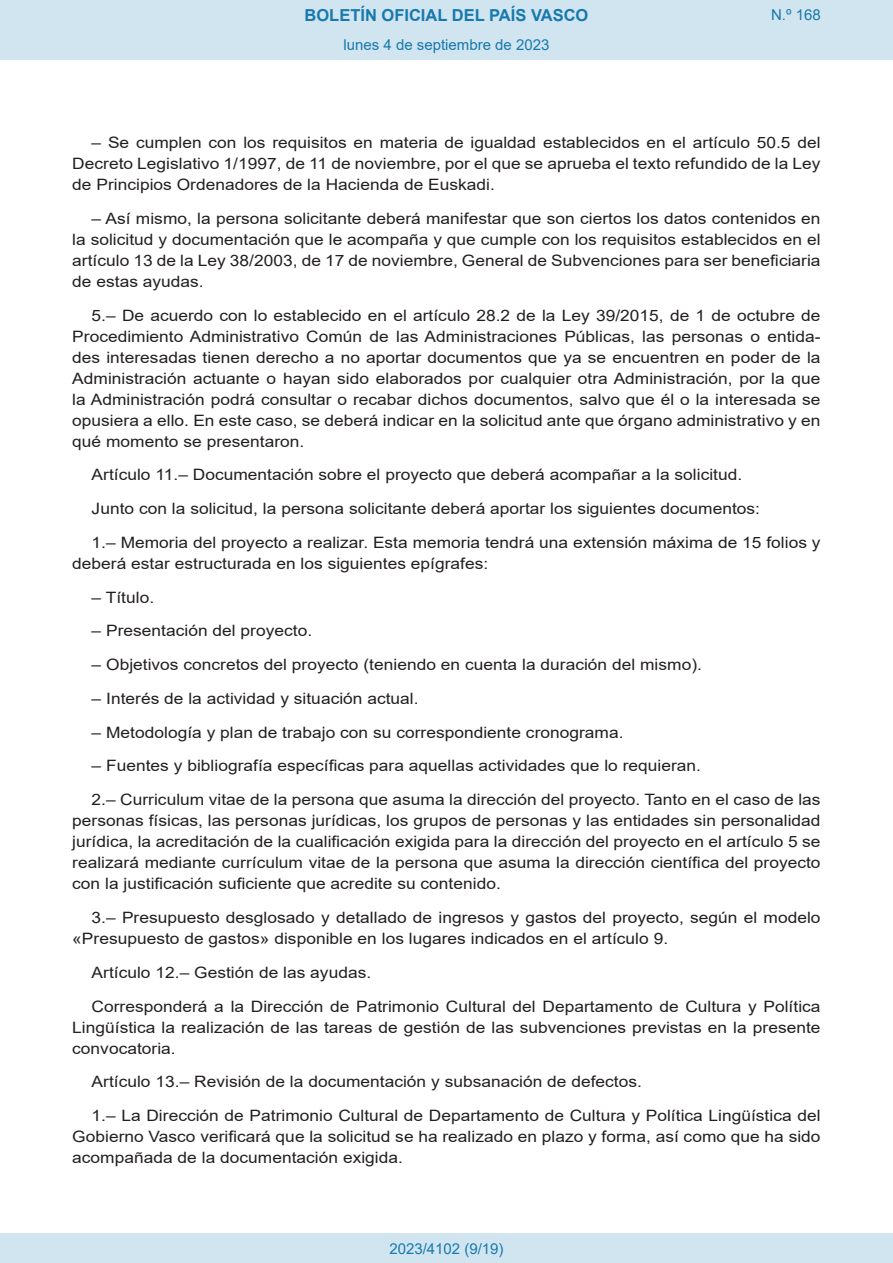
<style>
.page{position:relative;width:893px;height:1263px;background:#fff}
.page>*{position:absolute;margin:0;border:0;box-sizing:border-box;transform-origin:0 0}
.t1{font:700 16.5px "Arial";color:#1879ad}
.BOPVDetalle{font:15.6px/21px "Arial";color:#231f20;text-align:justify;scale:1.11 1}
.Paginacion_Centro{font:15px "Arial";color:#1879ad}
</style>
<div class="page">
<div style="left:0;top:0;width:893px;height:60px;background:#d0e5f0"></div>
<div style="left:0;top:1233px;width:893px;height:30px;background:#d0e5f0"></div>
<p class="t1" style="left:305px;top:3px;width:285px">BOLETÍN OFICIAL DEL PAÍS VASCO</p>
<p class="Paginacion_Centro" style="left:343px;top:35px;width:207px">lunes 4 de septiembre de 2023</p>
<p class="Paginacion_Centro" style="left:771px;top:5px;width:51px">N.º 168</p>
<p class="BOPVDetalle" style="left:72px;top:132px;width:676px;text-indent:19px">– Se cumplen con los requisitos en materia de igualdad establecidos en el artículo 50.5 del Decreto Legislativo 1/1997, de 11 de noviembre, por el que se aprueba el texto refundido de la Ley de Principios Ordenadores de la Hacienda de Euskadi.</p>
<p class="BOPVDetalle" style="left:72px;top:208px;width:676px;text-indent:19px">– Así mismo, la persona solicitante deberá manifestar que son ciertos los datos contenidos en la solicitud y documentación que le acompaña y que cumple con los requisitos establecidos en el artículo 13 de la Ley 38/2003, de 17 de noviembre, General de Subvenciones para ser beneficiaria de estas ayudas.</p>
<p class="BOPVDetalle" style="left:72px;top:305px;width:676px;text-indent:19px">5.– De acuerdo con lo establecido en el artículo 28.2 de la Ley 39/2015, de 1 de octubre de Procedimiento Administrativo Común de las Administraciones Públicas, las personas o entida&shy;des interesadas tienen derecho a no aportar documentos que ya se encuentren en poder de la Administración actuante o hayan sido elaborados por cualquier otra Administración, por la que la Administración podrá consultar o recabar dichos documentos, salvo que él o la interesada se opusiera a ello. En este caso, se deberá indicar en la solicitud ante que órgano administrativo y en qué momento se presentaron.</p>
<p class="BOPVDetalle" style="left:92px;top:464px;width:588px">Artículo 11.– Documentación sobre el proyecto que deberá acompañar a la solicitud.</p>
<p class="BOPVDetalle" style="left:92px;top:498px;width:604px">Junto con la solicitud, la persona solicitante deberá aportar los siguientes documentos:</p>
<p class="BOPVDetalle" style="left:72px;top:532px;width:676px;text-indent:19px">1.– Memoria del proyecto a realizar. Esta memoria tendrá una extensión máxima de 15 folios y deberá estar estructurada en los siguientes epígrafes:</p>
<p class="BOPVDetalle" style="left:92px;top:587px;width:58px">– Título.</p>
<p class="BOPVDetalle" style="left:92px;top:620px;width:200px">– Presentación del proyecto.</p>
<p class="BOPVDetalle" style="left:92px;top:654px;width:551px">– Objetivos concretos del proyecto (teniendo en cuenta la duración del mismo).</p>
<p class="BOPVDetalle" style="left:92px;top:688px;width:296px">– Interés de la actividad y situación actual.</p>
<p class="BOPVDetalle" style="left:92px;top:722px;width:481px">– Metodología y plan de trabajo con su correspondiente cronograma.</p>
<p class="BOPVDetalle" style="left:92px;top:755px;width:550px">– Fuentes y bibliografía específicas para aquellas actividades que lo requieran.</p>
<p class="BOPVDetalle" style="left:72px;top:789px;width:676px;text-indent:19px">2.– Curriculum vitae de la persona que asuma la dirección del proyecto. Tanto en el caso de las personas físicas, las personas jurídicas, los grupos de personas y las entidades sin personalidad jurídica, la acreditación de la cualificación exigida para la dirección del proyecto en el artículo 5 se realizará mediante currículum vitae de la persona que asuma la dirección científica del proyecto con la justificación suficiente que acredite su contenido.</p>
<p class="BOPVDetalle" style="left:72px;top:907px;width:676px;text-indent:19px">3.– Presupuesto desglosado y detallado de ingresos y gastos del proyecto, según el modelo «Presupuesto de gastos» disponible en los lugares indicados en el artículo 9.</p>
<p class="BOPVDetalle" style="left:92px;top:962px;width:253px">Artículo 12.– Gestión de las ayudas.</p>
<p class="BOPVDetalle" style="left:72px;top:995px;width:676px;text-indent:19px">Corresponderá a la Dirección de Patrimonio Cultural del Departamento de Cultura y Política Lingüística la realización de las tareas de gestión de las subvenciones previstas en la presente convocatoria.</p>
<p class="BOPVDetalle" style="left:92px;top:1071px;width:497px">Artículo 13.– Revisión de la documentación y subsanación de defectos.</p>
<p class="BOPVDetalle" style="left:72px;top:1105px;width:676px;text-indent:19px">1.– La Dirección de Patrimonio Cultural de Departamento de Cultura y Política Lingüística del Gobierno Vasco verificará que la solicitud se ha realizado en plazo y forma, así como que ha sido acompañada de la documentación exigida.</p>
<p class="Paginacion_Centro" style="left:389px;top:1238px;width:116px">2023/4102 (9/19)</p>
</div>
